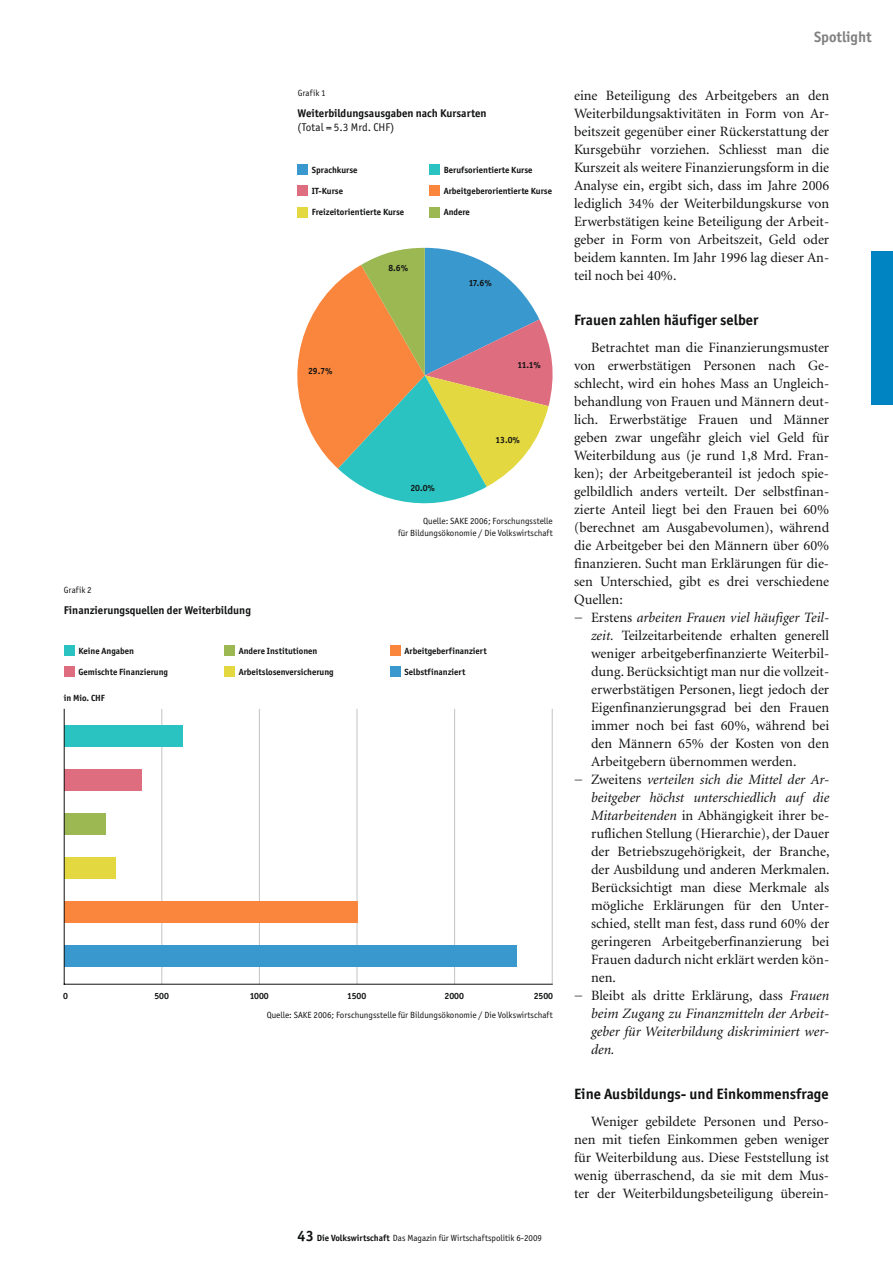
<style>
.page{position:relative;width:893px;height:1263px;background:#fff}
.page>*{position:absolute;margin:0;border:0;box-sizing:border-box;transform-origin:0 0}
.t1{font:700 15px "Officina San ITC";color:#111212}
.t2{font:700 15px "Officina San ITC";color:#818181}
.t3{font:14.25px/18px "Minion";color:#111212;text-align:justify}
.t4{font:italic 14.25px "Minion";color:#111212}
.t5{font:700 11.25px "Officina San ITC";color:#111212}
.t6{font:11.25px "Officina San ITC";color:#111212}
.t7{font:700 9px "Officina San ITC";color:#111212}
.t8{font:9px/12px "Officina San ITC";color:#111212;text-align:right}
.s1{font-weight:700;font-size:15px}
.s2{font-weight:700}
.s3{font-style:normal}
.s4{font-style:italic}
</style>
<div class="page">
<div style="left:872px;top:252px;width:21px;height:153px;background:#0085c2"></div>
<div style="left:297px;top:164px;width:11px;height:11px;background:#3998cd"></div>
<div style="left:297px;top:207px;width:11px;height:11px;background:#e4d841"></div>
<div style="left:297px;top:186px;width:11px;height:10px;background:#de6d7f"></div>
<div style="left:429px;top:164px;width:11px;height:11px;background:#2bc3c1"></div>
<div style="left:429px;top:207px;width:11px;height:11px;background:#9bb853"></div>
<div style="left:429px;top:186px;width:11px;height:10px;background:#fa853c"></div>
<svg style="left:297px;top:248px;width:256px;height:256px"></svg>
<div style="left:64px;top:666px;width:11px;height:11px;background:#de6d7f"></div>
<div style="left:224px;top:666px;width:11px;height:11px;background:#e4d841"></div>
<div style="left:390px;top:666px;width:11px;height:11px;background:#3998cd"></div>
<div style="left:64px;top:645px;width:11px;height:11px;background:#2bc3c1"></div>
<div style="left:224px;top:645px;width:11px;height:11px;background:#9bb853"></div>
<div style="left:390px;top:645px;width:11px;height:11px;background:#fa853c"></div>
<hr style="left:161px;top:709px;width:1px;height:275px;background:#c3c4c4">
<hr style="left:259px;top:709px;width:1px;height:275px;background:#c3c4c4">
<hr style="left:357px;top:709px;width:1px;height:275px;background:#c3c4c4">
<hr style="left:454px;top:709px;width:1px;height:275px;background:#c3c4c4">
<hr style="left:552px;top:709px;width:1px;height:275px;background:#c3c4c4">
<div style="left:64px;top:725px;width:119px;height:22px;background:#2bc3c1"></div>
<div style="left:64px;top:769px;width:77px;height:22px;background:#de6d7f"></div>
<div style="left:64px;top:813px;width:42px;height:22px;background:#9bb853"></div>
<div style="left:64px;top:857px;width:51px;height:22px;background:#e4d841"></div>
<div style="left:64px;top:901px;width:294px;height:22px;background:#fa853c"></div>
<div style="left:64px;top:944px;width:453px;height:22px;background:#3998cd"></div>
<hr style="left:64px;top:709px;width:1px;height:275px;background:#111212">
<hr style="left:64px;top:984px;width:488px;height:1px;background:#111212">
<p class="t8" style="left:298px;top:86px;width:30px">Grafik 1</p>
<p class="t5" style="left:298px;top:106px;width:190px">Weiterbildungsausgaben nach Kursarten</p>
<p class="t6" style="left:298px;top:121px;width:98px">(Total = 5.3 Mrd. CHF)</p>
<p class="t7" style="left:312px;top:164px;width:47px">Sprachkurse</p>
<p class="t7" style="left:312px;top:207px;width:94px">Freizeitorientierte Kurse</p>
<p class="t7" style="left:312px;top:185px;width:33px">IT-Kurse</p>
<p class="t7" style="left:388px;top:262px;width:21px">8.6%</p>
<p class="t7" style="left:444px;top:164px;width:90px">Berufsorientierte Kurse</p>
<p class="t7" style="left:444px;top:207px;width:28px">Andere</p>
<p class="t7" style="left:444px;top:185px;width:110px">Arbeitgeberorientierte Kurse</p>
<p class="t7" style="left:469px;top:277px;width:25px">17.6%</p>
<p class="t7" style="left:308px;top:366px;width:26px">29.7%</p>
<p class="t7" style="left:410px;top:482px;width:26px">20.0%</p>
<p class="t7" style="left:518px;top:359px;width:25px">11.1%</p>
<p class="t7" style="left:496px;top:434px;width:26px">13.0%</p>
<p class="t8" style="left:64px;top:584px;width:30px">Grafik 2</p>
<p class="t5" style="left:64px;top:604px;width:189px">Finanzierungsquellen der Weiterbildung</p>
<p class="t8" style="left:398px;top:515px;width:156px">Quelle: SAKE 2006; Forschungsstelle<br>für Bildungsökonomie / Die Volkswirtschaft</p>
<p class="t7" style="left:78px;top:645px;width:57px">Keine Angaben</p>
<p class="t7" style="left:239px;top:645px;width:80px">Andere Institutionen</p>
<p class="t7" style="left:405px;top:645px;width:84px">Arbeitgeberfinanziert</p>
<p class="t7" style="left:78px;top:666px;width:91px">Gemischte Finanzierung</p>
<p class="t7" style="left:239px;top:666px;width:96px">Arbeitslosenversicherung</p>
<p class="t7" style="left:405px;top:666px;width:62px">Selbstfinanziert</p>
<p class="t7" style="left:64px;top:692px;width:43px">in Mio. CHF</p>
<p class="t7" style="left:63px;top:991px;width:6px">0</p>
<p class="t7" style="left:154px;top:991px;width:16px">500</p>
<p class="t7" style="left:250px;top:991px;width:20px">1000</p>
<p class="t7" style="left:347px;top:991px;width:21px">1500</p>
<p class="t7" style="left:445px;top:991px;width:21px">2000</p>
<p class="t7" style="left:534px;top:991px;width:21px">2500</p>
<p class="t8" style="left:267px;top:1009px;width:288px">Quelle: SAKE 2006; Forschungsstelle für Bildungsökonomie / Die Volkswirtschaft</p>
<p class="t8" style="left:298px;top:1232px;width:246px"><span class="s1">43</span> <span class="s2">Die Volkswirtschaft</span> Das Magazin für Wirtschaftspolitik 6-2009</p>
<p class="t2" style="left:814px;top:27px;width:59px">Spotlight</p>
<p class="t3" style="left:574px;top:86px;width:257px">eine Beteiligung des Arbeitgebers an den Weiterbildungsaktivitäten in Form von Ar&shy;beitszeit gegenüber einer Rückerstattung der Kursgebühr vorziehen. Schliesst man die Kurszeit als weitere Finanzierungsform in die Analyse ein, ergibt sich, dass im Jahre 2006 lediglich 34% der Weiterbildungskurse von Erwerbstätigen keine Beteiligung der Arbeit&shy;geber in Form von Arbeitszeit, Geld oder beidem kannten. Im Jahr 1996 lag dieser An&shy;teil noch bei 40%.</p>
<p class="t1" style="left:574px;top:310px;width:186px">Frauen zahlen häufiger selber</p>
<p class="t3" style="left:591px;top:338px;width:240px">Betrachtet man die Finanzierungsmuster</p>
<p class="t3" style="left:574px;top:356px;width:257px">von erwerbstätigen Personen nach Ge-</p>
<p class="t3" style="left:574px;top:374px;width:257px">schlecht, wird ein hohes Mass an Ungleich-</p>
<p class="t3" style="left:574px;top:392px;width:257px">behandlung von Frauen und Männern deut-</p>
<p class="t3" style="left:574px;top:410px;width:257px">lich. Erwerbstätige Frauen und Männer</p>
<p class="t3" style="left:574px;top:428px;width:257px">geben zwar ungefähr gleich viel Geld für</p>
<p class="t3" style="left:574px;top:446px;width:257px">Weiterbildung aus (je rund 1,8 Mrd. Fran-</p>
<p class="t3" style="left:574px;top:464px;width:257px">ken); der Arbeitgeberanteil ist jedoch spie-</p>
<p class="t3" style="left:574px;top:482px;width:257px">gelbildlich anders verteilt. Der selbstfinan-</p>
<p class="t3" style="left:574px;top:500px;width:257px">zierte Anteil liegt bei den Frauen bei 60%</p>
<p class="t3" style="left:574px;top:518px;width:257px">(berechnet am Ausgabevolumen), während</p>
<p class="t3" style="left:574px;top:536px;width:257px">die Arbeitgeber bei den Männern über 60%</p>
<p class="t3" style="left:574px;top:554px;width:257px">finanzieren. Sucht man Erklärungen für die-</p>
<p class="t3" style="left:574px;top:572px;width:257px">sen Unterschied, gibt es drei verschiedene</p>
<p class="t3" style="left:574px;top:590px;width:50px">Quellen:</p>
<p class="t4" style="left:574px;top:610px;width:257px"><span class="s3">− Erstens</span> arbeiten Frauen viel häufiger Teil-</p>
<p class="t3" style="left:591px;top:626px;width:240px"><span class="s4">zeit.</span> Teilzeitarbeitende erhalten generell</p>
<p class="t3" style="left:591px;top:644px;width:240px">weniger arbeitgeberfinanzierte Weiterbil-</p>
<p class="t3" style="left:591px;top:662px;width:238px">dung. Berücksichtigt man nur die vollzeit-</p>
<p class="t3" style="left:591px;top:680px;width:240px">erwerbstätigen Personen, liegt jedoch der</p>
<p class="t3" style="left:591px;top:698px;width:240px">Eigenfinanzierungsgrad bei den Frauen</p>
<p class="t3" style="left:591px;top:716px;width:240px">immer noch bei fast 60%, während bei</p>
<p class="t3" style="left:591px;top:734px;width:240px">den Männern 65% der Kosten von den</p>
<p class="t3" style="left:591px;top:752px;width:207px">Arbeitgebern übernommen werden.</p>
<p class="t4" style="left:574px;top:772px;width:257px"><span class="s3">− Zweitens</span> verteilen sich die Mittel der Ar-</p>
<p class="t4" style="left:591px;top:790px;width:240px">beitgeber höchst unterschiedlich auf die</p>
<p class="t3" style="left:591px;top:806px;width:240px"><span class="s4">Mitarbeitenden</span> in Abhängigkeit ihrer be-</p>
<p class="t3" style="left:591px;top:824px;width:240px">ruflichen Stellung (Hierarchie), der Dauer</p>
<p class="t3" style="left:591px;top:842px;width:240px">der Betriebszugehörigkeit, der Branche,</p>
<p class="t3" style="left:591px;top:860px;width:240px">der Ausbildung und anderen Merkmalen.</p>
<p class="t3" style="left:591px;top:878px;width:240px">Berücksichtigt man diese Merkmale als</p>
<p class="t3" style="left:591px;top:896px;width:240px">mögliche Erklärungen für den Unter-</p>
<p class="t3" style="left:591px;top:914px;width:240px">schied, stellt man fest, dass rund 60% der</p>
<p class="t3" style="left:591px;top:932px;width:240px">geringeren Arbeitgeberfinanzierung bei</p>
<p class="t3" style="left:591px;top:950px;width:240px">Frauen dadurch nicht erklärt werden kön-</p>
<p class="t3" style="left:591px;top:968px;width:26px">nen.</p>
<p class="t3" style="left:574px;top:986px;width:257px">− Bleibt als dritte Erklärung, dass <span class="s4">Frauen</span></p>
<p class="t4" style="left:591px;top:1006px;width:240px">beim Zugang zu Finanzmitteln der Arbeit-</p>
<p class="t4" style="left:591px;top:1024px;width:240px">geber für Weiterbildung diskriminiert wer-</p>
<p class="t4" style="left:591px;top:1042px;width:25px">den.</p>
<p class="t1" style="left:574px;top:1084px;width:256px">Eine Ausbildungs- und Einkommensfrage</p>
<p class="t3" style="left:574px;top:1112px;width:257px;text-indent:17px">Weniger gebildete Personen und Perso&shy;nen mit tiefen Einkommen geben weniger für Weiterbildung aus. Diese Feststellung ist wenig überraschend, da sie mit dem Mus&shy;ter der Weiterbildungsbeteiligung überein-</p>
</div>
